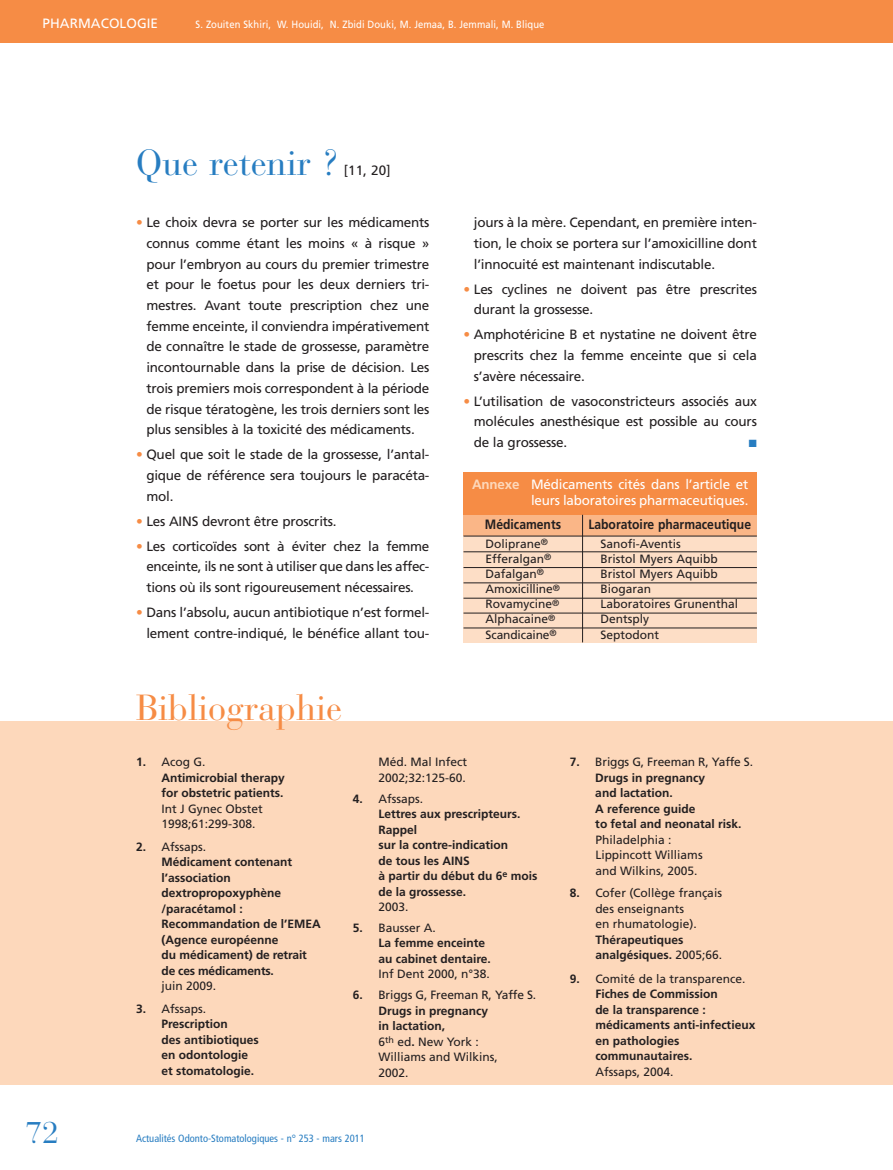
<style>
.page{position:relative;width:893px;height:1170px;background:#fff}
.page>*{position:absolute;margin:0;border:0;box-sizing:border-box;transform-origin:0 0}
.t1{font:36px "Bauer Bodoni";color:#f68c45}
.t2{font:36px "Bauer Bodoni";color:#277dc1}
.t3{font:30px "Bauer Bodoni";color:#277dc1}
.t4{font:13.5px/20.7px "Frutiger";letter-spacing:-.015em;color:#231f20;text-align:justify}
.t5{font:13.5px/16.2px "Frutiger";letter-spacing:-.01em;color:#fff;text-align:right}
.t6{font:700 13.5px "Frutiger";color:#231f20;scale:.9 1}
.t7{font:700 12px/15.5px "Frutiger";color:#231f20}
.t8{font:12px/15px "Frutiger";color:#231f20}
.t9{font:10.5px "Frutiger";letter-spacing:.005em;color:#fff;scale:.9 1}
.t10{font:condensed 10.5px "Frutiger";color:#277dc1}
.t11{font:10.5px "Zapf Dingbats ITC";color:#277dc1}
.s1{color:#f68c45}
.s2{font-weight:700;color:#fdd8bb}
.s3{font-weight:400}
.s4{font-weight:700}
</style>
<div class="page">
<div style="left:463px;top:536px;width:294px;height:106px;background:#fddec6"></div>
<div style="left:0;top:0;width:893px;height:43px;background:#f68c45"></div>
<div style="left:463px;top:514px;width:294px;height:22px;background:#fab687"></div>
<div style="left:463px;top:472px;width:294px;height:42px;background:#f68c45"></div>
<hr style="left:463px;top:535px;width:294px;height:1px;background:#231f20">
<hr style="left:463px;top:551px;width:294px;height:1px;background:#231f20">
<hr style="left:463px;top:567px;width:294px;height:1px;background:#231f20">
<hr style="left:463px;top:582px;width:294px;height:1px;background:#231f20">
<hr style="left:463px;top:598px;width:294px;height:1px;background:#231f20">
<hr style="left:463px;top:612px;width:294px;height:1px;background:#231f20">
<hr style="left:463px;top:627px;width:294px;height:1px;background:#231f20">
<hr style="left:582px;top:514px;width:1px;height:128px;background:#231f20">
<div style="left:0;top:721px;width:893px;height:363px;background:#fdd8bb"></div>
<p class="t5" style="left:43px;top:16px;width:117px">PHARMACOLOGIE</p>
<p class="t9" style="left:196px;top:20px;width:389px">S. Zouiten Skhiri, W. Houidi, N. Zbidi Douki, M. Jemaa, B. Jemmali, M. Blique</p>
<h1 class="t2" style="left:136px;top:150px;width:205px">Que retenir ?</h1>
<p class="t4" style="left:344px;top:161px;width:48px">[11, 20]</p>
<p class="t4" style="left:146px;top:213px;width:285px;text-indent:-10px"><span class="s1">•</span> Le choix devra se porter sur les médicaments connus comme étant les moins « à risque » pour l’embryon au cours du premier trimestre et pour le foetus pour les deux derniers tri&shy;mestres. Avant toute prescription chez une femme enceinte, il conviendra impérativement de connaître le stade de grossesse, paramètre incontournable dans la prise de décision. Les trois premiers mois correspondent à la période de risque tératogène, les trois derniers sont les plus sensibles à la toxicité des médicaments.</p>
<p class="t4" style="left:146px;top:445px;width:285px;text-indent:-10px"><span class="s1">•</span> Quel que soit le stade de la grossesse, l’antal&shy;gique de référence sera toujours le paracéta&shy;mol.</p>
<p class="t4" style="left:136px;top:511px;width:202px"><span class="s1">•</span> Les AINS devront être proscrits.</p>
<p class="t4" style="left:146px;top:536px;width:285px;text-indent:-10px"><span class="s1">•</span> Les corticoïdes sont à éviter chez la femme enceinte, ils ne sont à utiliser que dans les affec&shy;tions où ils sont rigoureusement nécessaires.</p>
<p class="t4" style="left:136px;top:603px;width:295px;text-align:right"><span class="s1">•</span> Dans l’absolu, aucun antibiotique n’est formel&shy;lement contre-indiqué, le bénéfice allant tou-</p>
<h1 class="t1" style="left:136px;top:694px;width:208px">Bibliographie</h1>
<p class="t4" style="left:474px;top:213px;width:285px">jours à la mère. Cependant, en première inten&shy;tion, le choix se portera sur l’amoxicilline dont l’innocuité est maintenant indiscutable.</p>
<p class="t4" style="left:474px;top:279px;width:285px;text-indent:-10px"><span class="s1">•</span> Les cyclines ne doivent pas être prescrites durant la grossesse.</p>
<p class="t4" style="left:474px;top:325px;width:285px;text-indent:-10px"><span class="s1">•</span> Amphotéricine B et nystatine ne doivent être prescrits chez la femme enceinte que si cela s’avère nécessaire.</p>
<p class="t4" style="left:474px;top:391px;width:285px;text-indent:-10px"><span class="s1">•</span> L’utilisation de vasoconstricteurs associés aux molécules anesthésique est possible au cours de la grossesse.</p>
<p class="t11" style="left:749px;top:438px;width:9px">■</p>
<p class="t5" style="left:472px;top:477px;width:278px"><span class="s2">Annexe</span> Médicaments cités dans l’article et leurs laboratoires pharmaceutiques.</p>
<p class="t6" style="left:485px;top:519px;width:86px">Médicaments</p>
<p class="t8" style="left:486px;top:537px;width:76px">Doliprane<sup>®<br></sup>Efferalgan<sup>®<br></sup>Dafalgan<sup>®<br></sup>Amoxicilline<sup>®<br></sup>Rovamycine<sup>®<br></sup>Alphacaine<sup>®<br></sup>Scandicaine<sup>®</sup></p>
<p class="t6" style="left:588px;top:519px;width:182px">Laboratoire pharmaceutique</p>
<p class="t8" style="left:600px;top:537px;width:139px">Sanofi-Aventis<br>Bristol Myers Aquibb<br>Bristol Myers Aquibb<br>Biogaran<br>Laboratoires Grunenthal<br>Dentsply<br>Septodont</p>
<h2 class="t3" style="left:26px;top:1121px;width:35px">72</h2>
<p class="t7" style="left:162px;top:755px;width:125px;text-indent:-26px">1. <span class="s3">Acog G.<br></span>Antimicrobial therapy for obstetric patients.</p>
<p class="t8" style="left:162px;top:801px;width:103px;line-height:15.5px">Int J Gynec Obstet<br>1998;61:299-308.</p>
<p class="t7" style="left:162px;top:839px;width:161px;text-indent:-25px">2. <span class="s3">Afssaps.<br></span>Médicament contenant l’association dextropropoxyphène /paracétamol :<br>Recommandation de l’EMEA (Agence européenne<br>du médicament) de retrait de ces médicaments.</p>
<p class="t8" style="left:162px;top:979px;width:56px">juin 2009.</p>
<p class="t7" style="left:162px;top:1001px;width:99px;text-indent:-25px">3. <span class="s3">Afssaps.<br></span>Prescription<br>des antibiotiques en odontologie et stomatologie.</p>
<p class="t8" style="left:378px;top:755px;width:90px;line-height:15.5px">Méd. Mal Infect<br>2002;32:125-60.</p>
<p class="t7" style="left:378px;top:791px;width:161px;text-indent:-26px">4. <span class="s3">Afssaps.<br></span>Lettres aux prescripteurs.<br>Rappel<br>sur la contre-indication<br>de tous les AINS<br>à partir du début du 6<sup>e</sup> mois de la grossesse.</p>
<p class="t8" style="left:378px;top:900px;width:32px">2003.</p>
<p class="t7" style="left:378px;top:920px;width:114px;text-indent:-26px">5. <span class="s3">Bausser A.<br></span>La femme enceinte au cabinet dentaire.</p>
<p class="t8" style="left:378px;top:967px;width:113px">Inf Dent 2000, n°38.</p>
<p class="t8" style="left:378px;top:988px;width:159px;line-height:15.5px;text-indent:-26px"><span class="s4">6.</span> Briggs G, Freeman R, Yaffe S.<br><span class="s4">Drugs in pregnancy<br>in lactation,<br></span>6<sup>th</sup> ed<span class="s4">.</span> New York :<br>Williams and Wilkins,<br>2002.</p>
<p class="t10" style="left:136px;top:1134px;width:230px">Actualités Odonto-Stomatologiques - n° 253 - mars 2011</p>
<p class="t7" style="left:595px;top:755px;width:159px;text-indent:-26px">7. <span class="s3">Briggs G, Freeman R, Yaffe S.<br></span>Drugs in pregnancy<br>and lactation.<br>A reference guide<br>to fetal and neonatal risk.</p>
<p class="t8" style="left:595px;top:832px;width:109px;line-height:15.5px">Philadelphia :<br>Lippincott Williams and Wilkins, 2005.</p>
<p class="t8" style="left:595px;top:886px;width:128px;line-height:15.5px;text-indent:-26px"><span class="s4">8.</span> Cofer (Collège français des enseignants<br>en rhumatologie).</p>
<p class="t7" style="left:595px;top:932px;width:128px">Thérapeutiques analgésiques. <span class="s3">2005;66.</span></p>
<p class="t7" style="left:595px;top:971px;width:161px;text-indent:-26px">9. <span class="s3">Comité de la transparence.<br></span>Fiches de Commission<br>de la transparence : médicaments anti-infectieux en pathologies communautaires.</p>
<p class="t8" style="left:595px;top:1064px;width:80px">Afssaps, 2004.</p>
</div>
